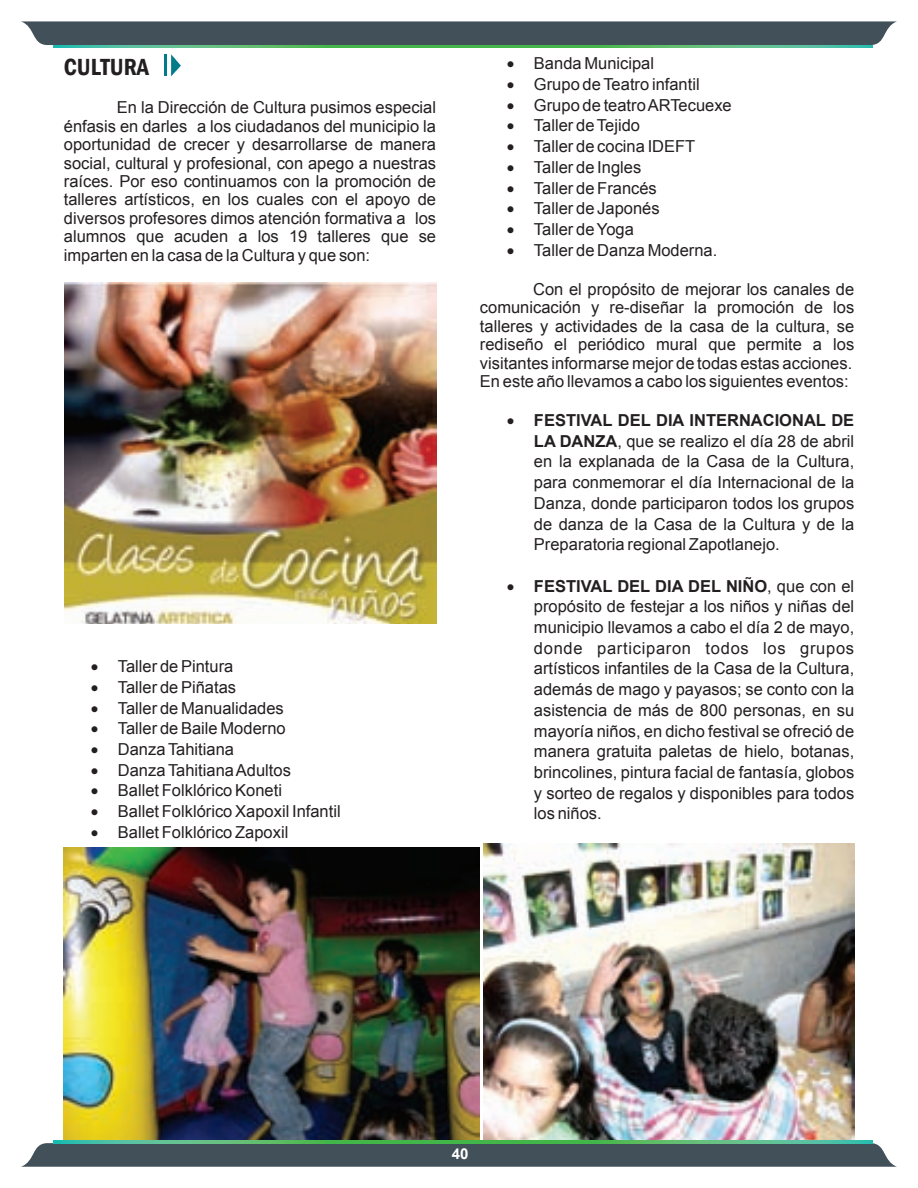
<style>
.page{position:relative;width:918px;height:1188px;background:#fff}
.page>*{position:absolute;margin:0;border:0;box-sizing:border-box;transform-origin:0 0}
.t1{font:600 condensed 24px "Franklin Gothic";color:#231f20}
.t2{font:16.5px/20.7px "Arial";color:#231f20;text-align:justify}
.t3{font:700 15px "Arial";color:#fff}
.s1{font-weight:700}
</style>
<div class="page">
<img style="left:483px;top:843px;width:372px;height:298px">
<img style="left:64px;top:848px;width:416px;height:293px">
<div style="left:21px;top:21px;width:876px;height:24px;background:#425159"></div>
<svg style="left:54px;top:45px;width:819px;height:3px;background:#50bb71"></svg>
<svg style="left:21px;top:1143px;width:876px;height:24px;background:#495b60"></svg>
<svg style="left:54px;top:1141px;width:819px;height:2px;background:#50bb71"></svg>
<svg style="left:171px;top:55px;width:10px;height:21px"></svg>
<hr style="left:164px;top:55px;width:2px;height:21px;background:#007b88">
<img style="left:64px;top:282px;width:372px;height:342px">
<h1 class="t1" style="left:64px;top:58px;width:87px">CULTURA</h1>
<p class="t2" style="left:64px;top:100px;width:374px;line-height:18.5px;text-indent:53px">En la Dirección de Cultura pusimos especial énfasis en darles a los ciudadanos del municipio la oportunidad de crecer y desarrollarse de manera social, cultural y profesional, con apego a nuestras raíces. Por eso continuamos con la promoción de talleres artísticos, en los cuales con el apoyo de diversos profesores dimos atención formativa a los alumnos que acuden a los 19 talleres que se imparten en la casa de la Cultura y que son:</p>
<p class="t2" style="left:91px;top:658px;width:144px">• Taller de Pintura</p>
<p class="t2" style="left:91px;top:678px;width:147px">• Taller de Piñatas</p>
<p class="t2" style="left:91px;top:699px;width:194px">• Taller de Manualidades</p>
<p class="t2" style="left:91px;top:720px;width:196px">• Taller de Baile Moderno</p>
<p class="t2" style="left:91px;top:740px;width:145px">• Danza Tahitiana</p>
<p class="t2" style="left:91px;top:761px;width:202px">• Danza Tahitiana Adultos</p>
<p class="t2" style="left:91px;top:782px;width:193px">• Ballet Folklórico Koneti</p>
<p class="t2" style="left:91px;top:803px;width:251px">• Ballet Folklórico Xapoxil Infantil</p>
<p class="t2" style="left:91px;top:823px;width:199px">• Ballet Folklórico Zapoxil</p>
<p class="t2" style="left:507px;top:55px;width:149px">• Banda Municipal</p>
<p class="t2" style="left:507px;top:75px;width:194px">• Grupo de Teatro infantil</p>
<p class="t2" style="left:507px;top:96px;width:226px">• Grupo de teatro ARTecuexe</p>
<p class="t2" style="left:507px;top:117px;width:135px">• Taller de Tejido</p>
<p class="t2" style="left:507px;top:138px;width:190px">• Taller de cocina IDEFT</p>
<p class="t2" style="left:507px;top:158px;width:136px">• Taller de Ingles</p>
<p class="t2" style="left:507px;top:179px;width:151px">• Taller de Francés</p>
<p class="t2" style="left:507px;top:200px;width:154px">• Taller de Japonés</p>
<p class="t2" style="left:507px;top:220px;width:128px">• Taller de Yoga</p>
<p class="t2" style="left:507px;top:241px;width:212px">• Taller de Danza Moderna.</p>
<p class="t2" style="left:480px;top:281px;width:376px;line-height:18.5px;text-align:left;text-indent:53px">Con el propósito de mejorar los canales de comunicación y re-diseñar la promoción de los talleres y actividades de la casa de la cultura, se rediseño el periódico mural que permite a los visitantes informarse mejor de todas estas acciones.<br>En este año llevamos a cabo los siguientes eventos:</p>
<p class="t2" style="left:534px;top:411px;width:322px;text-indent:-27px">• <span class="s1">FESTIVAL DEL DIA INTERNACIONAL DE LA DANZA</span>, que se realizo el día 28 de abril en la explanada de la Casa de la Cultura, para conmemorar el día Internacional de la Danza, donde participaron todos los grupos de danza de la Casa de la Cultura y de la Preparatoria regional Zapotlanejo.</p>
<p class="t2" style="left:534px;top:577px;width:322px;text-indent:-27px">• <span class="s1">FESTIVAL DEL DIA DEL NIÑO</span>, que con el propósito de festejar a los niños y niñas del municipio llevamos a cabo el día 2 de mayo, donde participaron todos los grupos artísticos infantiles de la Casa de la Cultura, además de mago y payasos; se conto con la asistencia de más de 800 personas, en su mayoría niños, en dicho festival se ofreció de manera gratuita paletas de hielo, botanas, brincolines, pintura facial de fantasía, globos y sorteo de regalos y disponibles para todos los niños.</p>
<p class="t3" style="left:452px;top:1148px;width:18px">40</p>
</div>
